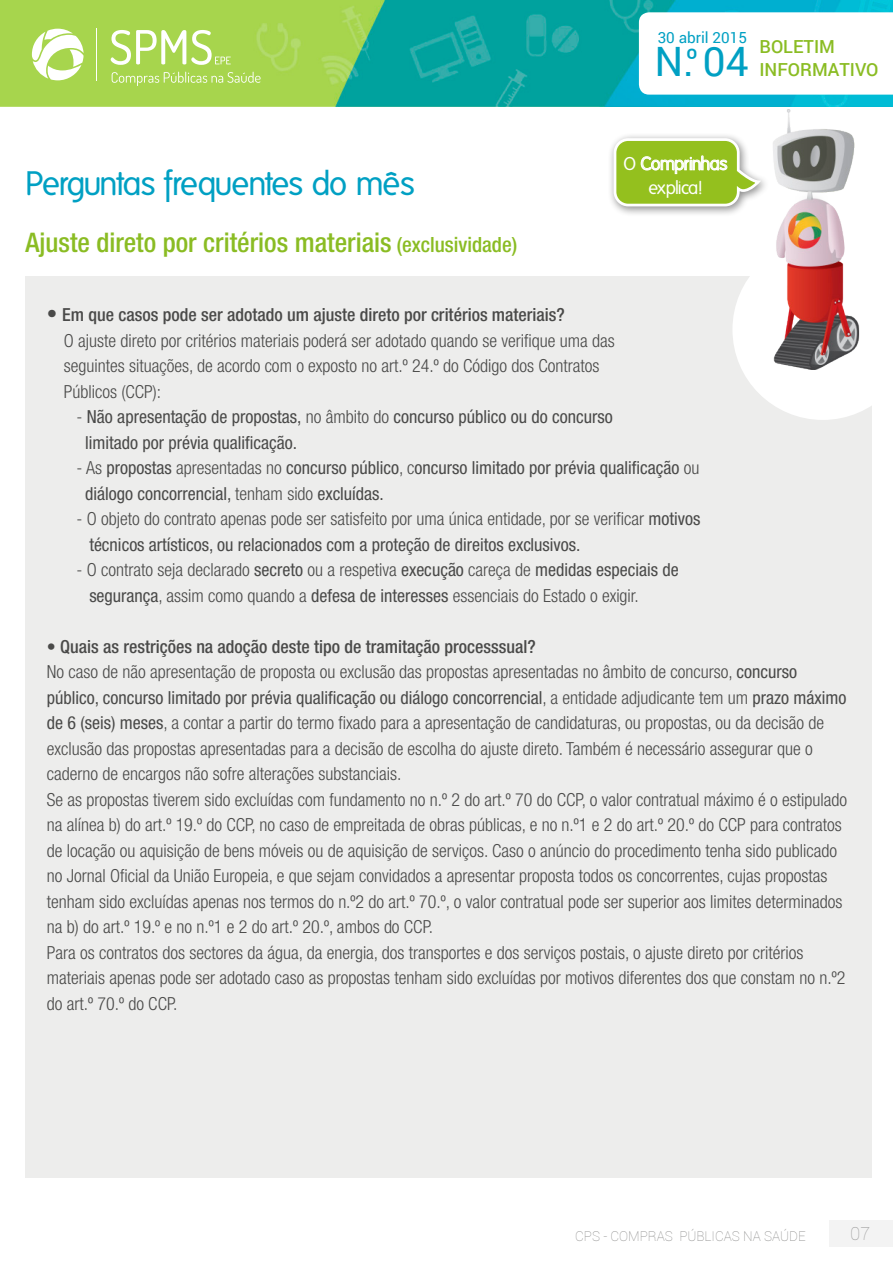
<style>
.page{position:relative;width:893px;height:1263px;background:#fff}
.page>*{position:absolute;margin:0;border:0;box-sizing:border-box;transform-origin:0 0}
.t1{font:40.5px "Roboto";color:#00a0c3}
.t2{font:33px "Folks";letter-spacing:-.035em;color:#00a0c3}
.t3{font:500 condensed 27px "Helvetica Neue LT Std";color:#8abc23}
.t4{font:300 condensed 18px/25.5px "Helvetica Neue LT Std";color:#4a4a49}
.t5{font:condensed 18px/25.5px "Helvetica Neue LT Std";color:#4a4a49}
.t6{font:18px/24px "Folks";letter-spacing:-.035em;color:#fff;text-align:center}
.t7{font:500 18px/22.8px "Roboto";color:#8abc23}
.t8{font:100 18px "Roboto";color:#9c9c9c}
.t9{font:15.3px "Roboto";color:#00a0c3}
.t10{font:100 13.5px "Roboto";color:#878786}
.s1{font-size:21px}
.s2{font-weight:500}
.s3{font-weight:300}
.s4{font-weight:400}
</style>
<div class="page">
<div style="left:829px;top:1219px;width:64px;height:27px;background:#f3f3f3"></div>
<img style="left:0;top:0;width:893px;height:107px">
<svg style="left:639px;top:12px;width:254px;height:83px"></svg>
<svg style="left:111px;top:30px;width:120px;height:35px"></svg>
<hr style="left:96px;top:28px;width:1px;height:53px;background:#fff">
<svg style="left:32px;top:29px;width:52px;height:51px"></svg>
<svg style="left:112px;top:72px;width:149px;height:14px;background:#b5db6a"></svg>
<div style="left:26px;top:276px;width:846px;height:902px;background:#ededec"></div>
<svg style="left:733px;top:283px;width:139px;height:137px"></svg>
<div style="left:607px;top:132px;width:163px;height:85px;background:#000;opacity:.45"></div>
<svg style="left:614px;top:138px;width:132px;height:68px;background:#a8cb4b"></svg>
<img style="left:746px;top:110px;width:126px;height:260px">
<h2 class="t2" style="left:26px;top:165px;width:391px">Perguntas frequentes do mês</h2>
<h3 class="t3" style="left:26px;top:226px;width:493px">Ajuste direto por critérios materiais <span class="s1">(exclusividade)</span></h3>
<p class="t9" style="left:658px;top:27px;width:91px">30 abril 2015</p>
<h1 class="t1" style="left:654px;top:33px;width:96px">N.<sup>º</sup> 04</h1>
<p class="t7" style="left:759px;top:35px;width:121px">BOLETIM<br>INFORMATIVO</p>
<p class="t6" style="left:623px;top:152px;width:106px">O Comprinhas explica!</p>
<p class="t4" style="left:64px;top:302px;width:553px;text-indent:-17px"><span class="s1">•</span> <span class="s2">Em que casos pode ser adotado um ajuste direto por critérios materiais?<br></span>O ajuste direto por critérios materiais poderá ser adotado quando se verifique uma das seguintes situações, de acordo com o exposto no art.º 24.º do Código dos Contratos Públicos (CCP):</p>
<p class="t5" style="left:85px;top:404px;width:529px;text-indent:-8px"><span class="s3">-</span> Não apresentação de propostas, <span class="s3">no âmbito do</span> concurso público ou do concurso limitado por prévia qualificação.</p>
<p class="t5" style="left:85px;top:455px;width:616px;text-indent:-9px"><span class="s3">- As</span> propostas <span class="s3">apresentadas no</span> concurso público<span class="s3">, c</span>oncurso limitado por prévia qualificação <span class="s3">ou </span>diálogo concorrencial, <span class="s3">tenham sido</span> excluídas.</p>
<p class="t4" style="left:89px;top:506px;width:613px;text-indent:-13px">- O objeto do contrato apenas pode ser satisfeito por uma única entidade, por se verificar <span class="s4">motivos técnicos artísticos, ou relacionados com a proteção de direitos exclusivos.</span></p>
<p class="t4" style="left:89px;top:557px;width:591px;text-indent:-13px">- O contrato seja declarado <span class="s4">secreto</span> ou a respetiva <span class="s4">execução</span> careça de <span class="s4">medidas especiais de segurança</span>, assim como quando a <span class="s4">defesa de interesses</span> essenciais do Estado o exigir.</p>
<p class="t4" style="left:47px;top:633px;width:802px">• <span class="s2">Quais as restrições na adoção deste tipo de tramitação processsual?<br></span>No caso de não apresentação de proposta ou exclusão das propostas apresentadas no âmbito de concurso, <span class="s4">concurso público, concurso limitado por prévia qualificação ou diálogo concorrencial</span>, a entidade adjudicante tem um <span class="s4">prazo máximo de 6 (seis) meses</span>, a contar a partir do termo fixado para a apresentação de candidaturas, ou propostas, ou da decisão de exclusão das propostas apresentadas para a decisão de escolha do ajuste direto. Também é necessário assegurar que o caderno de encargos não sofre alterações substanciais.<br>Se as propostas tiverem sido excluídas com fundamento no n.º 2 do art.º 70 do CCP, o valor contratual máximo é o estipulado na alínea b) do art.º 19.º do CCP, no caso de empreitada de obras públicas, e no n.º1 e 2 do art.º 20.º do CCP para contratos de locação ou aquisição de bens móveis ou de aquisição de serviços. Caso o anúncio do procedimento tenha sido publicado no Jornal Oficial da União Europeia, e que sejam convidados a apresentar proposta todos os concorrentes, cujas propostas tenham sido excluídas apenas nos termos do n.º2 do art.º 70.º, o valor contratual pode ser superior aos limites determinados na b) do art.º 19.º e no n.º1 e 2 do art.º 20.º, ambos do CCP.<br>Para os contratos dos sectores da água, da energia, dos transportes e dos serviços postais, o ajuste direto por critérios materiais apenas pode ser adotado caso as propostas tenham sido excluídas por motivos diferentes dos que constam no n.º2 do art.º 70.º do CCP.</p>
<p class="t10" style="left:575px;top:1226px;width:232px">CPS - COMPRAS PÚBLICAS NA SAÚDE</p>
<p class="t8" style="left:850px;top:1221px;width:22px">07</p>
</div>
